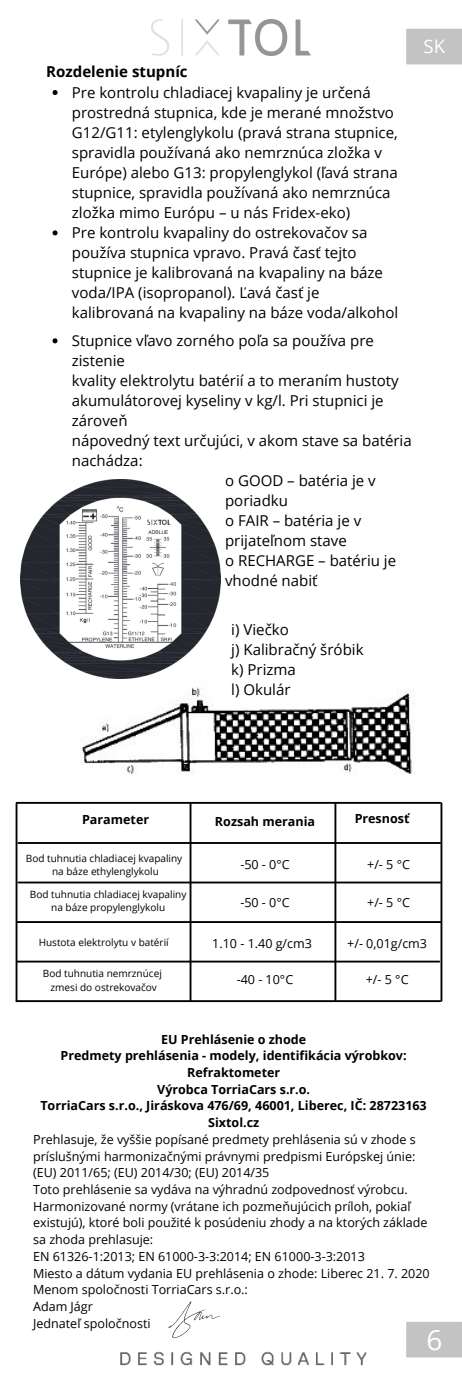
<style>
.page{position:relative;width:462px;height:1382px;background:#fff}
.page>*{position:absolute;margin:0;border:0;box-sizing:border-box;transform-origin:0 0}
.t1{font:28px "Open Sans";color:#fff}
.t2{font:18.5px "Open Sans";color:#fff}
.t3{font:15px/20px "Open Sans";color:#000}
.t4{font:700 15px "Open Sans";color:#000}
.t5{font:12.5px/16.8px "Open Sans";color:#000;text-align:justify}
.t6{font:700 12.5px/16.8px "Open Sans";color:#000;text-align:center}
.t7{font:10px "Open Sans";color:#000}
</style>
<div class="page">
<div style="left:406px;top:1322px;width:55px;height:35px;background:#c3c3c3"></div>
<div style="left:406px;top:29px;width:55px;height:35px;background:#c3c3c3"></div>
<img style="left:120px;top:1351px;width:246px;height:14px">
<svg style="left:52px;top:90px;width:5px;height:5px"></svg>
<svg style="left:52px;top:230px;width:5px;height:5px"></svg>
<img style="left:152px;top:20px;width:158px;height:36px">
<svg style="left:52px;top:338px;width:5px;height:5px"></svg>
<img style="left:81px;top:687px;width:334px;height:88px">
<hr style="left:17px;top:802px;width:423px;height:2px;background:#000">
<hr style="left:18px;top:842px;width:422px;height:2px;background:#000">
<hr style="left:16px;top:804px;width:1px;height:197px;background:#000">
<hr style="left:18px;top:882px;width:422px;height:1px;background:#000">
<hr style="left:17px;top:921px;width:423px;height:2px;background:#000">
<hr style="left:17px;top:961px;width:422px;height:1px;background:#000">
<hr style="left:17px;top:1000px;width:423px;height:2px;background:#000">
<hr style="left:440px;top:803px;width:2px;height:198px;background:#000">
<hr style="left:189px;top:803px;width:2px;height:197px;background:#000">
<hr style="left:334px;top:803px;width:2px;height:197px;background:#000">
<img style="left:168px;top:1301px;width:53px;height:38px">
<img style="left:20px;top:479px;width:200px;height:200px">
<p class="t4" style="left:46px;top:61px;width:143px">Rozdelenie stupníc</p>
<p class="t3" style="left:72px;top:82px;width:327px">Pre kontrolu chladiacej kvapaliny je určená prostredná stupnica, kde je merané množstvo G12/G11: etylenglykolu (pravá strana stupnice, spravidla používaná ako nemrznúca zložka v Európe) alebo G13: propylenglykol (ľavá strana stupnice, spravidla používaná ako nemrznúca zložka mimo Európu – u nás Fridex-eko)</p>
<p class="t3" style="left:72px;top:222px;width:312px">Pre kontrolu kvapaliny do ostrekovačov sa používa stupnica vpravo. Pravá časť tejto stupnice je kalibrovaná na kvapaliny na báze voda/IPA (isopropanol). Ľavá časť je</p>
<p class="t3" style="left:72px;top:302px;width:327px">kalibrovaná na kvapaliny na báze voda/alkohol</p>
<p class="t3" style="left:72px;top:330px;width:303px">Stupnice vľavo zorného poľa sa používa pre zistenie</p>
<p class="t3" style="left:72px;top:370px;width:328px">kvality elektrolytu batérií a to meraním hustoty</p>
<p class="t3" style="left:72px;top:390px;width:313px">akumulátorovej kyseliny v kg/l. Pri stupnici je zároveň</p>
<p class="t3" style="left:72px;top:430px;width:341px">nápovedný text určujúci, v akom stave sa batéria</p>
<p class="t3" style="left:72px;top:450px;width:72px">nachádza:</p>
<p class="t3" style="left:225px;top:470px;width:152px">o GOOD – batéria je v poriadku</p>
<p class="t3" style="left:225px;top:510px;width:137px">o FAIR – batéria je v prijateľnom stave</p>
<p class="t3" style="left:225px;top:550px;width:172px">o RECHARGE – batériu je vhodné nabiť</p>
<p class="t3" style="left:231px;top:619px;width:59px">i) Viečko</p>
<p class="t3" style="left:231px;top:639px;width:134px">j) Kalibračný šróbik</p>
<p class="t3" style="left:231px;top:659px;width:66px">k) Prizma</p>
<p class="t3" style="left:231px;top:679px;width:61px">l) Okulár</p>
<p class="t2" style="left:423px;top:34px;width:23px">SK</p>
<p class="t6" style="left:82px;top:811px;width:68px">Parameter</p>
<p class="t6" style="left:215px;top:812px;width:101px">Rozsah merania</p>
<p class="t6" style="left:354px;top:810px;width:56px">Presnosť</p>
<p class="t7" style="left:26px;top:851px;width:158px">Bod tuhnutia chladiacej kvapaliny</p>
<p class="t7" style="left:52px;top:864px;width:108px">na báze ethylenglykolu</p>
<p class="t5" style="left:240px;top:856px;width:51px">-50 - 0°C</p>
<p class="t5" style="left:240px;top:893px;width:51px">-50 - 0°C</p>
<p class="t5" style="left:367px;top:856px;width:44px">+/- 5 °C</p>
<p class="t5" style="left:367px;top:893px;width:44px">+/- 5 °C</p>
<p class="t7" style="left:30px;top:887px;width:158px">Bod tuhnutia chladiacej kvapaliny</p>
<p class="t7" style="left:51px;top:901px;width:115px">na báze propylenglykolu</p>
<p class="t7" style="left:39px;top:935px;width:131px">Hustota elektrolytu v batérií</p>
<p class="t5" style="left:212px;top:935px;width:101px">1.10 - 1.40 g/cm3</p>
<p class="t5" style="left:347px;top:935px;width:81px">+/- 0,01g/cm3</p>
<p class="t7" style="left:43px;top:967px;width:120px">Bod tuhnutia nemrznúcej</p>
<p class="t7" style="left:50px;top:980px;width:108px">zmesi do ostrekovačov</p>
<p class="t5" style="left:236px;top:971px;width:58px">-40 - 10°C</p>
<p class="t5" style="left:365px;top:971px;width:44px">+/- 5 °C</p>
<p class="t6" style="left:161px;top:1030px;width:147px">EU Prehlásenie o zhode</p>
<p class="t6" style="left:60px;top:1047px;width:347px">Predmety prehlásenia - modely, identifikácia výrobkov:</p>
<p class="t6" style="left:187px;top:1064px;width:94px">Refraktometer</p>
<p class="t6" style="left:157px;top:1080px;width:154px">Výrobca TorriaCars s.r.o.</p>
<p class="t6" style="left:40px;top:1097px;width:387px">TorriaCars s.r.o., Jiráskova 476/69, 46001, Liberec, IČ: 28723163<br>Sixtol.cz</p>
<p class="t5" style="left:33px;top:1131px;width:384px">Prehlasuje, že vyššie popísané predmety prehlásenia sú v zhode s príslušnými harmonizačnými právnymi predpismi Európskej únie: (EU) 2011/65; (EU) 2014/30; (EU) 2014/35</p>
<p class="t5" style="left:33px;top:1181px;width:395px;text-align:left">Toto prehlásenie sa vydáva na výhradnú zodpovednosť výrobcu.<br>Harmonizované normy (vrátane ich pozmeňujúcich príloh, pokiaľ existujú), ktoré boli použité k posúdeniu zhody a na ktorých základe sa zhoda prehlasuje:</p>
<p class="t5" style="left:33px;top:1248px;width:333px">EN 61326-1:2013; EN 61000-3-3:2014; EN 61000-3-3:2013</p>
<p class="t5" style="left:33px;top:1264px;width:398px">Miesto a dátum vydania EU prehlásenia o zhode: Liberec 21. 7. 2020</p>
<p class="t5" style="left:33px;top:1281px;width:216px">Menom spoločnosti TorriaCars s.r.o.:</p>
<p class="t5" style="left:33px;top:1298px;width:61px">Adam Jágr</p>
<p class="t5" style="left:33px;top:1314px;width:119px">Jednateľ spoločnosti</p>
<p class="t1" style="left:426px;top:1320px;width:17px">6</p>
</div>
